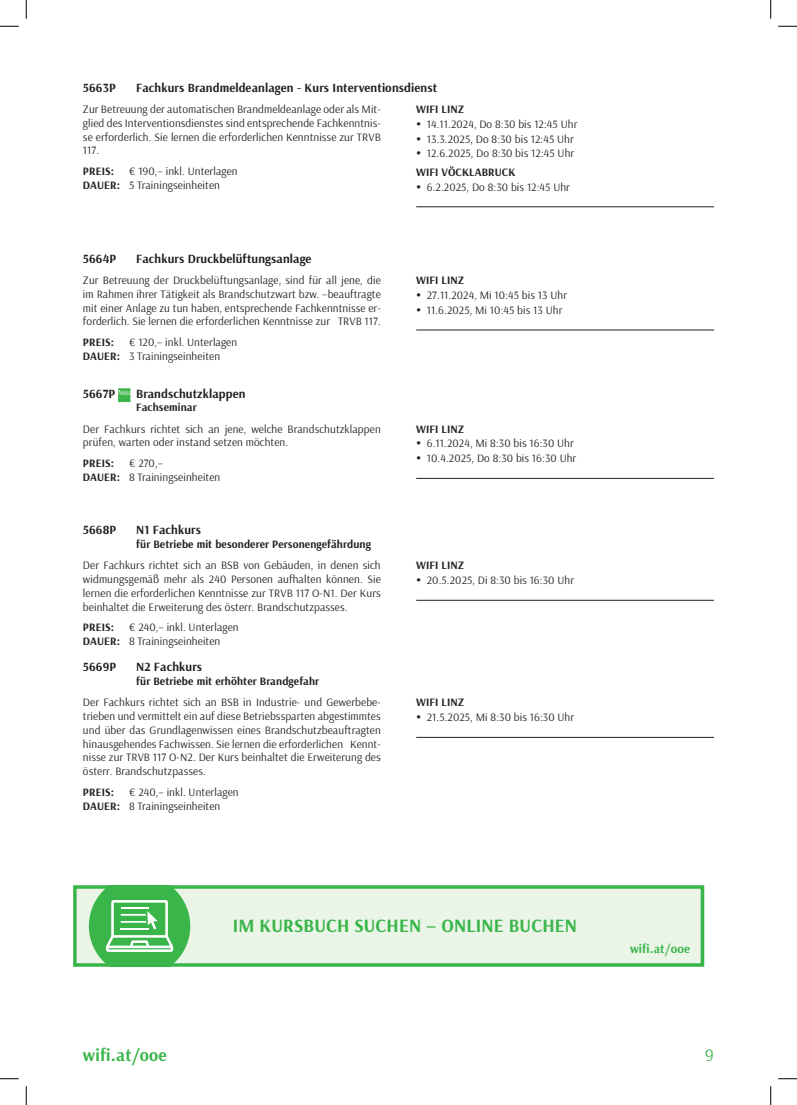
<style>
.page{position:relative;width:797px;height:1105px;background:#fff}
.page>*{position:absolute;margin:0;border:0;box-sizing:border-box;transform-origin:0 0}
.t1{font:700 18.75px "Arsenal";letter-spacing:.01em;color:#3ab54a}
.t2{font:700 17.5px "Arsenal";letter-spacing:.01em;color:#3ab54a}
.t3{font:17.5px "Arsenal";color:#3ab54a}
.Kurstitel_10_11{font:700 12.5px "Arsenal";letter-spacing:.01em;color:#231f20}
.t4{font:700 12.5px "Arsenal";letter-spacing:.01em;color:#3ab54a}
.Kurstext_9_11pt{font:11.25px/13.8px "Arsenal";letter-spacing:.01em;color:#231f20;text-align:justify}
.Dauer{font:11.25px "Arsenal";letter-spacing:.01em;color:#231f20}
.Preis{font:11.25px "Arsenal";letter-spacing:.01em;color:#231f20}
.Kurstitel_10_11-2{font:700 11.25px "Arsenal";letter-spacing:.01em;color:#231f20}
.Ort{font:700 11.25px "Arsenal";letter-spacing:.01em;color:#231f20}
.Preis-2{font:700 11.25px "Arsenal";letter-spacing:.01em;color:#231f20}
.s1{font-weight:700}
</style>
<div class="page">
<hr style="left:416px;top:207px;width:298px;height:1px;background:#231f20">
<hr style="left:416px;top:330px;width:298px;height:1px;background:#231f20">
<div style="left:118px;top:388px;width:12px;height:14px;background:#3ab54a"></div>
<hr style="left:416px;top:478px;width:298px;height:1px;background:#231f20">
<hr style="left:416px;top:600px;width:298px;height:1px;background:#231f20">
<hr style="left:416px;top:737px;width:298px;height:1px;background:#231f20">
<svg style="left:0;top:25px;width:19px;height:2px"></svg>
<svg style="left:778px;top:25px;width:19px;height:2px"></svg>
<svg style="left:0;top:1078px;width:19px;height:1px"></svg>
<svg style="left:778px;top:1078px;width:19px;height:1px"></svg>
<svg style="left:25px;top:0;width:2px;height:19px"></svg>
<svg style="left:25px;top:1086px;width:2px;height:19px"></svg>
<svg style="left:770px;top:0;width:1px;height:19px"></svg>
<svg style="left:770px;top:1086px;width:1px;height:19px"></svg>
<div style="left:73px;top:885px;width:631px;height:82px;background:#eaf5e8"></div>
<svg style="left:89px;top:889px;width:101px;height:74px;background:#69c674"></svg>
<hr style="left:121px;top:921px;width:25px;height:2px;background:#fff">
<div style="left:73px;top:885px;width:631px;height:82px;border:3px solid #3ab54a"></div>
<p class="Kurstitel_10_11" style="left:83px;top:79px;width:34px">5663P</p>
<p class="Kurstitel_10_11" style="left:136px;top:79px;width:302px">Fachkurs Brandmeldeanlagen - Kurs Interventionsdienst</p>
<p class="Kurstext_9_11pt" style="left:83px;top:102px;width:299px">Zur Betreuung der automatischen Brandmeldeanlage oder als Mit&shy;glied des Interventionsdienstes sind entsprechende Fachkenntnis&shy;se erforderlich. Sie lernen die erforderlichen Kenntnisse zur TRVB 117.</p>
<p class="Preis-2" style="left:83px;top:163px;width:33px">PREIS:</p>
<p class="Preis" style="left:129px;top:164px;width:110px">€ 190,– inkl. Unterlagen</p>
<p class="Dauer" style="left:83px;top:177px;width:138px"><span class="s1">DAUER:</span> 5 Trainingseinheiten</p>
<p class="Ort" style="left:416px;top:101px;width:50px">WIFI LINZ</p>
<p class="Kurstext_9_11pt" style="left:427px;top:117px;width:152px">14.11.2024, Do 8:30 bis 12:45 Uhr</p>
<p class="Kurstext_9_11pt" style="left:427px;top:132px;width:148px">13.3.2025, Do 8:30 bis 12:45 Uhr</p>
<p class="Kurstext_9_11pt" style="left:427px;top:147px;width:149px">12.6.2025, Do 8:30 bis 12:45 Uhr</p>
<p class="Ort" style="left:416px;top:164px;width:101px">WIFI VÖCKLABRUCK</p>
<p class="Kurstext_9_11pt" style="left:427px;top:180px;width:145px">6.2.2025, Do 8:30 bis 12:45 Uhr</p>
<p class="Kurstitel_10_11" style="left:83px;top:250px;width:35px">5664P</p>
<p class="Kurstitel_10_11" style="left:136px;top:250px;width:177px">Fachkurs Druckbelüftungsanlage</p>
<p class="Kurstext_9_11pt" style="left:83px;top:273px;width:299px">Zur Betreuung der Druckbelüftungsanlage, sind für all jene, die im Rahmen ihrer Tätigkeit als Brandschutzwart bzw. –beauftragte mit einer Anlage zu tun haben, entsprechende Fachkenntnisse er&shy;forderlich. Sie lernen die erforderlichen Kenntnisse zur TRVB 117.</p>
<p class="Preis-2" style="left:83px;top:334px;width:33px">PREIS:</p>
<p class="Preis" style="left:129px;top:335px;width:110px">€ 120,– inkl. Unterlagen</p>
<p class="Dauer" style="left:83px;top:348px;width:139px"><span class="s1">DAUER:</span> 3 Trainingseinheiten</p>
<p class="Kurstitel_10_11" style="left:83px;top:385px;width:164px">5667P <sup>Neu</sup> Brandschutzklappen</p>
<p class="Kurstitel_10_11-2" style="left:136px;top:400px;width:62px">Fachseminar</p>
<p class="Kurstext_9_11pt" style="left:83px;top:422px;width:299px">Der Fachkurs richtet sich an jene, welche Brandschutzklappen prüfen, warten oder instand setzen möchten.</p>
<p class="Preis-2" style="left:83px;top:455px;width:33px">PREIS:</p>
<p class="Preis" style="left:129px;top:456px;width:35px">€ 270,–</p>
<p class="Dauer" style="left:83px;top:469px;width:139px"><span class="s1">DAUER:</span> 8 Trainingseinheiten</p>
<p class="Kurstitel_10_11" style="left:83px;top:521px;width:35px">5668P</p>
<p class="Kurstitel_10_11" style="left:136px;top:521px;width:66px">N1 Fachkurs</p>
<p class="Kurstitel_10_11-2" style="left:136px;top:536px;width:236px">für Betriebe mit besonderer Personengefährdung</p>
<p class="Kurstext_9_11pt" style="left:83px;top:558px;width:299px">Der Fachkurs richtet sich an BSB von Gebäuden, in denen sich widmungsgemäß mehr als 240 Personen aufhalten können. Sie lernen die erforderlichen Kenntnisse zur TRVB 117 O-N1. Der Kurs beinhaltet die Erweiterung des österr. Brandschutzpasses.</p>
<p class="Preis-2" style="left:83px;top:619px;width:33px">PREIS:</p>
<p class="Preis" style="left:129px;top:620px;width:111px">€ 240,– inkl. Unterlagen</p>
<p class="Dauer" style="left:83px;top:633px;width:139px"><span class="s1">DAUER:</span> 8 Trainingseinheiten</p>
<p class="Kurstitel_10_11" style="left:83px;top:658px;width:35px">5669P</p>
<p class="Kurstitel_10_11" style="left:136px;top:658px;width:67px">N2 Fachkurs</p>
<p class="Kurstitel_10_11-2" style="left:136px;top:673px;width:184px">für Betriebe mit erhöhter Brandgefahr</p>
<p class="Kurstext_9_11pt" style="left:83px;top:695px;width:299px">Der Fachkurs richtet sich an BSB in Industrie- und Gewerbebe&shy;trieben und vermittelt ein auf diese Betriebssparten abgestimmtes und über das Grundlagenwissen eines Brandschutzbeauftragten hinausgehendes Fachwissen. Sie lernen die erforderlichen Kennt&shy;nisse zur TRVB 117 O-N2. Der Kurs beinhaltet die Erweiterung des österr. Brandschutzpasses.</p>
<p class="Preis-2" style="left:83px;top:784px;width:33px">PREIS:</p>
<p class="Preis" style="left:129px;top:784px;width:111px">€ 240,– inkl. Unterlagen</p>
<p class="Dauer" style="left:83px;top:798px;width:139px"><span class="s1">DAUER:</span> 8 Trainingseinheiten</p>
<p class="Ort" style="left:416px;top:272px;width:50px">WIFI LINZ</p>
<p class="Kurstext_9_11pt" style="left:427px;top:288px;width:142px">27.11.2024, Mi 10:45 bis 13 Uhr</p>
<p class="Kurstext_9_11pt" style="left:427px;top:303px;width:137px">11.6.2025, Mi 10:45 bis 13 Uhr</p>
<p class="Ort" style="left:416px;top:421px;width:50px">WIFI LINZ</p>
<p class="Kurstext_9_11pt" style="left:427px;top:436px;width:148px">6.11.2024, Mi 8:30 bis 16:30 Uhr</p>
<p class="Kurstext_9_11pt" style="left:427px;top:451px;width:151px">10.4.2025, Do 8:30 bis 16:30 Uhr</p>
<p class="Ort" style="left:416px;top:557px;width:50px">WIFI LINZ</p>
<p class="Kurstext_9_11pt" style="left:427px;top:573px;width:149px">20.5.2025, Di 8:30 bis 16:30 Uhr</p>
<p class="Ort" style="left:416px;top:695px;width:50px">WIFI LINZ</p>
<p class="Kurstext_9_11pt" style="left:427px;top:710px;width:149px">21.5.2025, Mi 8:30 bis 16:30 Uhr</p>
<h1 class="t1" style="left:233px;top:912px;width:346px">IM KURSBUCH SUCHEN – ONLINE BUCHEN</h1>
<p class="t4" style="left:630px;top:939px;width:61px">wifi.at/ooe</p>
<h2 class="t2" style="left:83px;top:1043px;width:85px">wifi.at/ooe</h2>
<h2 class="t3" style="left:705px;top:1044px;width:11px">9</h2>
</div>
